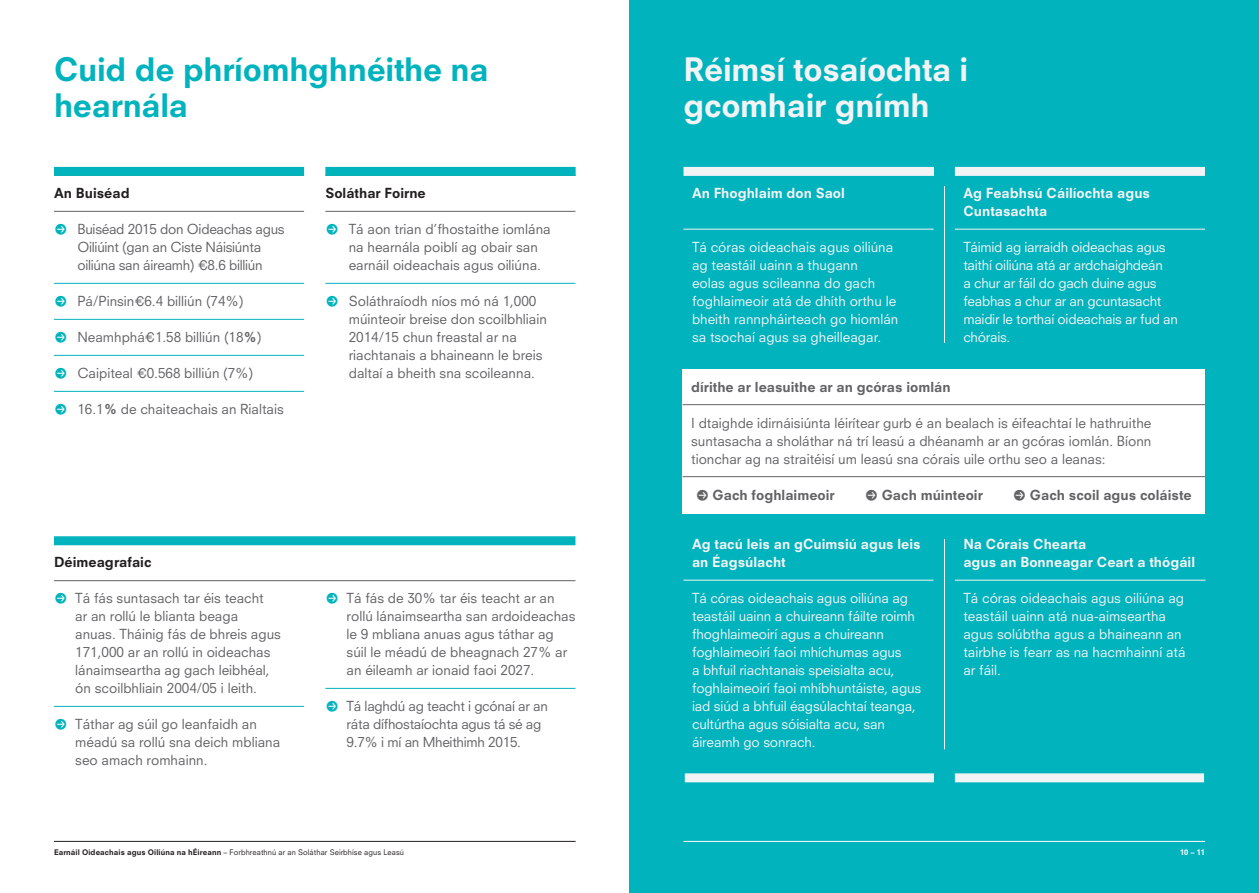
<style>
.page{position:relative;width:1259px;height:893px;background:#fff}
.page>*{position:absolute;margin:0;border:0;box-sizing:border-box;transform-origin:0 0}
.t1{font:800 31.5px/36px "Neuzeit S";letter-spacing:-.01em;color:#00b3bd}
.t2{font:800 31.5px/36px "Neuzeit S";letter-spacing:-.01em;color:#f2f3f4}
.t3{font:13.5px/18px "Neuzeit S";color:#636366}
.t4{font:13.5px/18px "Neuzeit S";letter-spacing:-.01em;color:#f2f3f4}
.t5{font:13.5px/18px "Neuzeit S";letter-spacing:-.02em;color:#636366;text-align:center}
.t6{font:800 13.5px/18px "Neuzeit S";color:#f2f3f4}
.t7{font:800 13.5px "Neuzeit S";color:#636366}
.t8{font:800 13.5px "Neuzeit S";color:#231f20}
.t9{font:7.5px "Neuzeit S";letter-spacing:.01em;color:#231f20}
.t10{font:800 7.5px "Neuzeit S";color:#fff}
.s1{font-family:"Button Bonus Circle Negative";color:#00b3bd}
.s2{font-family:"Helvetica"}
.s3{font-weight:800}
.s4{font-family:"Button Bonus Circle Negative";font-weight:400}
</style>
<div class="page">
<hr style="left:54px;top:841px;width:521px;height:1px;background:#231f20">
<div style="left:629px;top:0;width:630px;height:893px;background:#00b3bd"></div>
<hr style="left:683px;top:841px;width:522px;height:1px;background:#fff">
<div style="left:682px;top:369px;width:523px;height:145px;background:#fff"></div>
<hr style="left:682px;top:404px;width:523px;height:1px;background:#636366">
<hr style="left:682px;top:476px;width:523px;height:1px;background:#636366">
<hr style="left:955px;top:580px;width:250px;height:1px;background:#f5f5f6">
<hr style="left:683px;top:580px;width:250px;height:1px;background:#f5f5f6">
<hr style="left:955px;top:229px;width:250px;height:1px;background:#f5f5f6">
<hr style="left:683px;top:229px;width:250px;height:1px;background:#f5f5f6">
<div style="left:683px;top:167px;width:251px;height:9px;background:#f2f3f4"></div>
<div style="left:685px;top:773px;width:249px;height:9px;background:#f2f3f4"></div>
<div style="left:955px;top:167px;width:250px;height:9px;background:#f2f3f4"></div>
<div style="left:955px;top:773px;width:249px;height:9px;background:#f2f3f4"></div>
<hr style="left:944px;top:186px;width:1px;height:157px;background:#f2f3f4">
<hr style="left:944px;top:539px;width:1px;height:210px;background:#f2f3f4">
<hr style="left:54px;top:211px;width:250px;height:1px;background:#636366">
<hr style="left:54px;top:283px;width:250px;height:1px;background:#00b3bd">
<hr style="left:54px;top:319px;width:250px;height:1px;background:#00b3bd">
<hr style="left:54px;top:355px;width:250px;height:1px;background:#00b3bd">
<hr style="left:54px;top:391px;width:250px;height:1px;background:#00b3bd">
<hr style="left:54px;top:706px;width:250px;height:1px;background:#00b3bd">
<hr style="left:325px;top:688px;width:250px;height:1px;background:#00b3bd">
<hr style="left:325px;top:211px;width:250px;height:1px;background:#636366">
<hr style="left:325px;top:283px;width:250px;height:1px;background:#00b3bd">
<hr style="left:54px;top:580px;width:521px;height:1px;background:#636366">
<div style="left:325px;top:167px;width:250px;height:9px;background:#00b3bd"></div>
<div style="left:54px;top:167px;width:250px;height:9px;background:#00b3bd"></div>
<div style="left:54px;top:536px;width:521px;height:9px;background:#00b3bd"></div>
<h1 class="t1" style="left:54px;top:51px;width:436px">Cuid de phríomhghnéithe na hearnála</h1>
<p class="t8" style="left:54px;top:185px;width:77px">An Buiséad</p>
<p class="t5" style="left:54px;top:220px;width:232px"><span class="s1">P</span> Buiséad 2015 don Oideachas agus<br>Oiliúint (gan an Ciste Náisiúnta<br>oiliúna san áireamh) <span class="s2">€</span>8.6 billiún</p>
<p class="t3" style="left:54px;top:292px;width:191px"><span class="s1">P</span> Pá/Pinsin<span class="s2">€</span>6.4 billiún (74%)</p>
<p class="t3" style="left:54px;top:328px;width:209px"><span class="s1">P</span> Neamhphá<span class="s2">€</span>1.58 billiún (18<span class="s3">%</span>)</p>
<p class="t3" style="left:54px;top:364px;width:201px"><span class="s1">P</span> Caipiteal <span class="s2">€</span>0.568 billiún (7%)</p>
<p class="t3" style="left:54px;top:400px;width:231px"><span class="s1">P</span> 16.1<span class="s3">%</span> de chaiteachais an Rialtais</p>
<p class="t8" style="left:325px;top:185px;width:102px">Soláthar Foirne</p>
<p class="t3" style="left:349px;top:220px;width:203px;text-indent:-23px"><span class="s1">P</span> Tá aon trian d’fhostaithe iomlána na hearnála poiblí ag obair san earnáil oideachais agus oiliúna.</p>
<p class="t3" style="left:349px;top:292px;width:200px;text-indent:-23px"><span class="s1">P</span> Soláthraíodh níos mó ná 1,000 múinteoir breise don scoilbhliain<br>2014/15 chun freastal ar na riachtanais a bhaineann le breis daltaí a bheith sna scoileanna.</p>
<p class="t8" style="left:54px;top:554px;width:99px">Déimeagrafaic</p>
<p class="t3" style="left:75px;top:589px;width:207px;text-indent:-21px"><span class="s1">P</span> Tá fás suntasach tar éis teacht<br>ar an rollú le blianta beaga anuas. Tháinig fás de bhreis agus<br>171,000 ar an rollú in oideachas lánaimseartha ag gach leibhéal, ón scoilbhliain 2004/05 i leith.</p>
<p class="t3" style="left:75px;top:715px;width:206px;text-indent:-21px"><span class="s1">P</span> Táthar ag súil go leanfaidh an méadú sa rollú sna deich mbliana seo amach romhainn.</p>
<p class="t3" style="left:347px;top:589px;width:230px;text-indent:-21px"><span class="s1">P</span> Tá fás de 30% tar éis teacht ar an rollú lánaimseartha san ardoideachas le 9 mbliana anuas agus táthar ag súil le méadú de bheagnach 27% ar an éileamh ar ionaid faoi 2027.</p>
<p class="t5" style="left:347px;top:697px;width:203px;text-align:left;text-indent:-21px"><span class="s1">P</span> Tá laghdú ag teacht i gcónaí ar an ráta dífhostaíochta agus tá sé ag<br>9.7% i mí an Mheithimh 2015.</p>
<h1 class="t2" style="left:683px;top:51px;width:286px">Réimsí tosaíochta i gcomhair gnímh</h1>
<p class="t6" style="left:692px;top:184px;width:154px">An Fhoghlaim don Saol</p>
<p class="t4" style="left:692px;top:238px;width:208px">Tá córas oideachais agus oiliúna ag teastáil uainn a thugann<br>eolas agus scileanna do gach foghlaimeoir atá de dhíth orthu le bheith rannpháirteach go hiomlán sa tsochaí agus sa gheilleagar.</p>
<p class="t6" style="left:963px;top:184px;width:188px">Ag Feabhsú Cáilíochta agus<br>Cuntasachta</p>
<p class="t4" style="left:963px;top:238px;width:216px">Táimid ag iarraidh oideachas agus taithí oiliúna atá ar ardchaighdeán<br>a chur ar fáil do gach duine agus feabhas a chur ar an gcuntasacht maidir le torthaí oideachais ar fud an chórais.</p>
<p class="t7" style="left:691px;top:378px;width:261px">dírithe ar leasuithe ar an gcóras iomlán</p>
<p class="t3" style="left:691px;top:413px;width:462px;text-align:justify">I dtaighde idirnáisiúnta léirítear gurb é an bealach is éifeachtaí le hathruithe suntasacha a sholáthar ná trí leasú a dhéanamh ar an gcóras iomlán. Bíonn tionchar ag na straitéisí um leasú sna córais uile orthu seo a leanas:</p>
<p class="t7" style="left:696px;top:486px;width:141px"><span class="s4">P</span> Gach foghlaimeoir</p>
<p class="t7" style="left:865px;top:486px;width:120px"><span class="s4">P</span> Gach múinteoir</p>
<p class="t7" style="left:1013px;top:486px;width:180px"><span class="s4">P</span> Gach scoil agus coláiste</p>
<p class="t6" style="left:963px;top:535px;width:233px">Na Córais Chearta<br>agus an Bonneagar Ceart a thógáil</p>
<p class="t4" style="left:963px;top:589px;width:224px">Tá córas oideachais agus oiliúna ag teastáil uainn atá nua-aimseartha agus solúbtha agus a bhaineann an tairbhe is fearr as na hacmhainní atá ar fáil.</p>
<p class="t6" style="left:692px;top:535px;width:230px">Ag tacú leis an gCuimsiú agus leis an Éagsúlacht</p>
<p class="t4" style="left:692px;top:589px;width:231px">Tá córas oideachais agus oiliúna ag teastáil uainn a chuireann fáilte roimh fhoghlaimeoirí agus a chuireann foghlaimeoirí faoi mhíchumas agus<br>a bhfuil riachtanais speisialta acu, foghlaimeoirí faoi mhíbhuntáiste, agus iad siúd a bhfuil éagsúlachtaí teanga, cultúrtha agus sóisialta acu, san áireamh go sonrach.</p>
<p class="t9" style="left:54px;top:848px;width:351px"><span class="s3">Earnáil Oideachais agus Oiliúna na hÉireann</span> – Forbhreathnú ar an Soláthar Seirbhíse agus Leasú</p>
<p class="t10" style="left:1180px;top:848px;width:27px">10 – 11</p>
</div>
